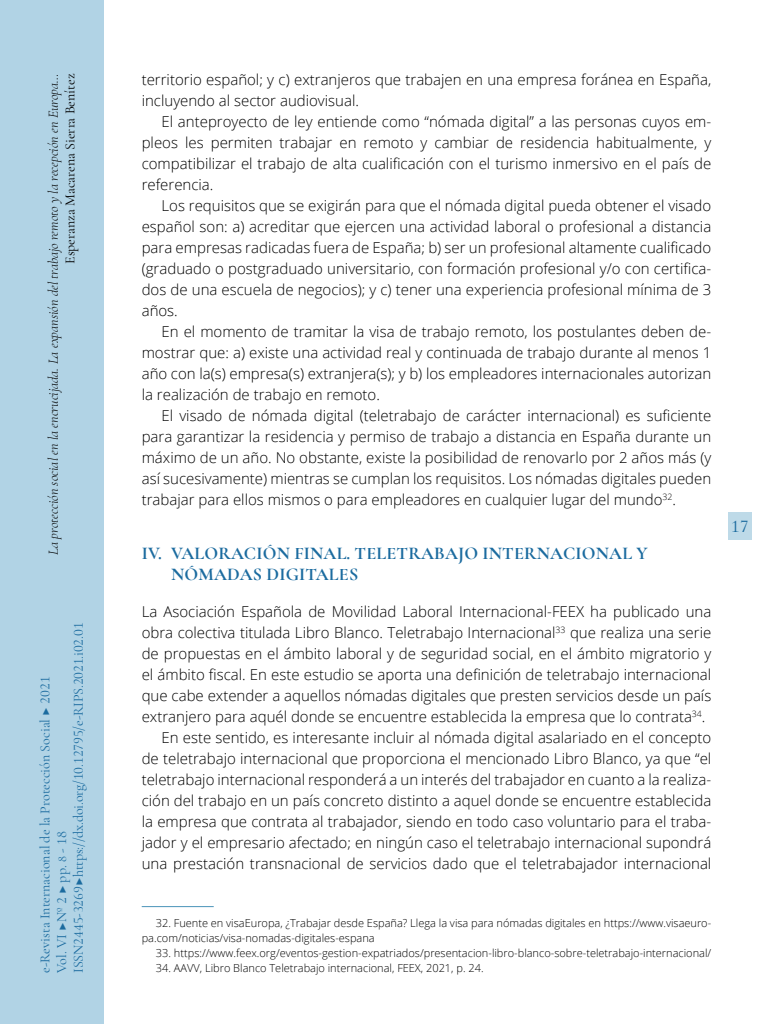
<style>
.page{position:relative;width:768px;height:1024px;background:#fff}
.page>*{position:absolute;margin:0;border:0;box-sizing:border-box;transform-origin:0 0}
._40_Enunciado{font:700 18px/21.6px "Cormorant Garamond";letter-spacing:.01em;color:#1b6b9f}
.t1{font:500 18px "Cormorant Garamond";color:#1b6b9f}
._00_bsc{font:300 15px/21px "Open Sans";color:#000;text-align:justify}
._00_bsc_Sin{font:300 15px/21px "Open Sans";color:#000;text-align:justify}
.t2{font:14px/16.8px "Cormorant Garamond";letter-spacing:-.005em;color:#1b6b9f}
.t3{font:italic 300 14px "Cormorant Garamond";color:#000}
.t4{font:14px "Cormorant Garamond";color:#000}
.zz_notas{font:300 11px/15px "Open Sans";color:#000}
.s1{font-size:12px}
</style>
<div class="page">
<hr style="left:142px;top:906px;width:72px;height:1px;background:#4b94b9">
<div style="left:0;top:0;width:103px;height:1024px;background:#b1d3e5"></div>
<div style="left:728px;top:512px;width:23px;height:28px;background:#bedae8"></div>
<p class="t3" style="left:45px;top:555px;width:483px;rotate:-90deg">La protección social en la encrucijada. La expansión del trabajo remoto y la recepción en Europa…</p>
<p class="t4" style="left:62px;top:264px;width:192px;rotate:-90deg">Esperanza Macarena Sierra Benítez</p>
<p class="t2" style="left:70px;top:973px;width:352px;rotate:-90deg">ISSN 2445-3269 ▶ https://dx.doi.org/10.12795/e-RIPS.2021.i02.01</p>
<p class="t2" style="left:36px;top:973px;width:298px;rotate:-90deg">e-Revista Internacional de la Protección Social ▶ 2021<br>Vol. VI ▶Nº 2 ▶ pp. <span class="s1">8</span> - 18</p>
<p class="_00_bsc" style="left:142px;top:69px;width:571px">territorio español; y c) extranjeros que trabajen en una empresa foránea en España, incluyendo al sector audiovisual.</p>
<p class="_00_bsc" style="left:142px;top:111px;width:571px;text-indent:20px">El anteproyecto de ley entiende como “nómada digital” a las personas cuyos em&shy;pleos les permiten trabajar en remoto y cambiar de residencia habitualmente, y compatibilizar el trabajo de alta cualificación con el turismo inmersivo en el país de referencia.</p>
<p class="_00_bsc" style="left:142px;top:195px;width:571px;text-indent:20px">Los requisitos que se exigirán para que el nómada digital pueda obtener el visado español son: a) acreditar que ejercen una actividad laboral o profesional a distancia para empresas radicadas fuera de España; b) ser un profesional altamente cualificado (graduado o postgraduado universitario, con formación profesional y/o con certifica&shy;dos de una escuela de negocios); y c) tener una experiencia profesional mínima de 3 años.</p>
<p class="_00_bsc" style="left:142px;top:321px;width:571px;text-indent:20px">En el momento de tramitar la visa de trabajo remoto, los postulantes deben de&shy;mostrar que: a) existe una actividad real y continuada de trabajo durante al menos 1 año con la(s) empresa(s) extranjera(s); y b) los empleadores internacionales autorizan la realización de trabajo en remoto.</p>
<p class="_00_bsc" style="left:142px;top:405px;width:571px;text-indent:20px">El visado de nómada digital (teletrabajo de carácter internacional) es suficiente para garantizar la residencia y permiso de trabajo a distancia en España durante un máximo de un año. No obstante, existe la posibilidad de renovarlo por 2 años más (y así sucesivamente) mientras se cumplan los requisitos. Los nómadas digitales pueden trabajar para ellos mismos o para empleadores en cualquier lugar del mundo<sup>32</sup>.</p>
<p class="_40_Enunciado" style="left:171px;top:542px;width:478px;text-indent:-29px">IV. VALORACIÓN FINAL. TELETRABAJO INTERNACIONAL Y<br>NÓMADAS DIGITALES</p>
<p class="_00_bsc_Sin" style="left:142px;top:601px;width:571px">La Asociación Española de Movilidad Laboral Internacional-FEEX ha publicado una obra colectiva titulada Libro Blanco. Teletrabajo Internacional<sup>33</sup> que realiza una serie de propuestas en el ámbito laboral y de seguridad social, en el ámbito migratorio y el ámbito fiscal. En este estudio se aporta una definición de teletrabajo internacional que cabe extender a aquellos nómadas digitales que presten servicios desde un país extranjero para aquél donde se encuentre establecida la empresa que lo contrata<sup>34</sup>.</p>
<p class="_00_bsc" style="left:142px;top:727px;width:571px;text-indent:20px">En este sentido, es interesante incluir al nómada digital asalariado en el concepto de teletrabajo internacional que proporciona el mencionado Libro Blanco, ya que “el teletrabajo internacional responderá a un interés del trabajador en cuanto a la realiza&shy;ción del trabajo en un país concreto distinto a aquel donde se encuentre establecida la empresa que contrata al trabajador, siendo en todo caso voluntario para el traba&shy;jador y el empresario afectado; en ningún caso el teletrabajo internacional supondrá una prestación transnacional de servicios dado que el teletrabajador internacional</p>
<p class="zz_notas" style="left:142px;top:915px;width:571px;text-indent:14px">32. Fuente en visaEuropa, ¿Trabajar desde España? Llega la visa para nómadas digitales en https://www.visaeuro&shy;pa.com/noticias/visa-nomadas-digitales-espana</p>
<p class="zz_notas" style="left:156px;top:945px;width:557px">33. https://www.feex.org/eventos-gestion-expatriados/presentacion-libro-blanco-sobre-teletrabajo-internacional/</p>
<p class="zz_notas" style="left:156px;top:960px;width:329px">34. AAVV, Libro Blanco Teletrabajo internacional, FEEX, 2021, p. 24.</p>
<p class="t1" style="left:731px;top:515px;width:19px">17</p>
</div>
